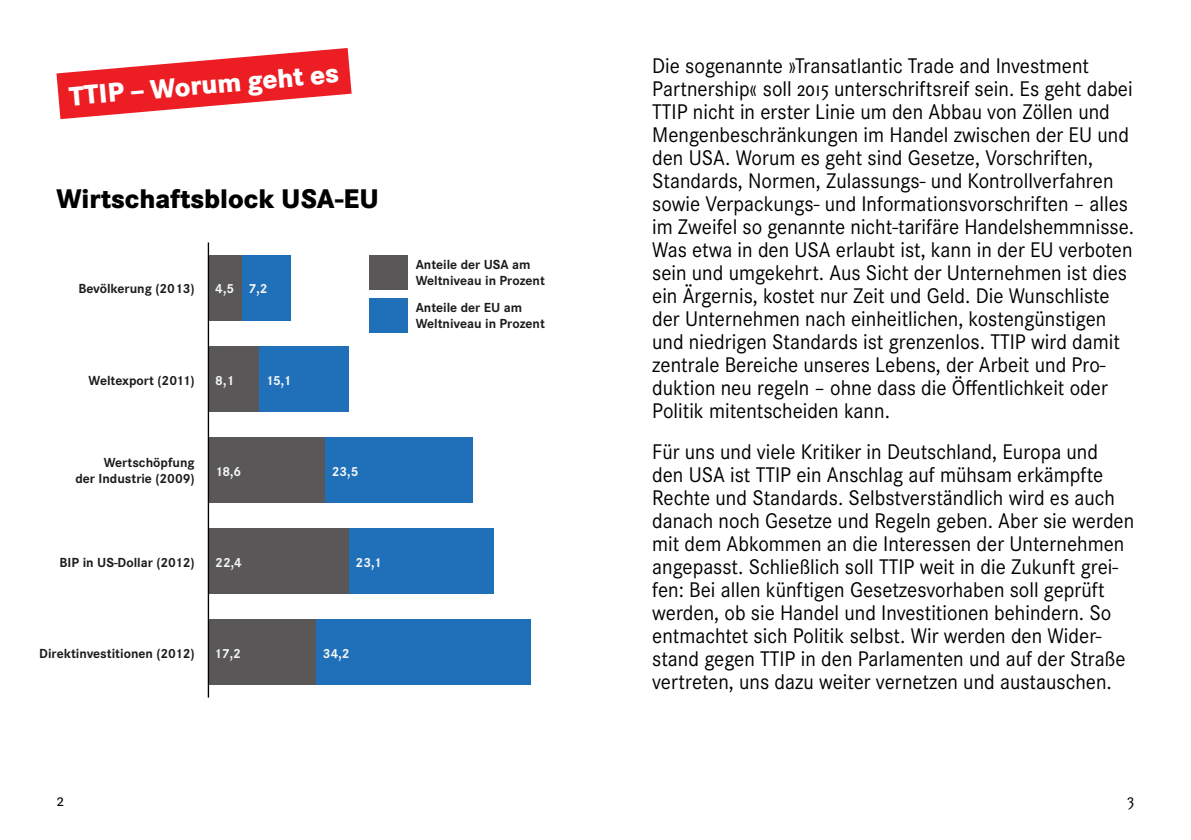
<style>
.page{position:relative;width:1191px;height:840px;background:#fff}
.page>*{position:absolute;margin:0;border:0;box-sizing:border-box;transform-origin:0 0}
.t1{font:800 28px "Corporate S";color:#000;scale:.95 1}
.t2{font:800 28px "Corporate S";color:#fff;scale:.95 1}
.t3{font:22px/23px "Corporate S";color:#000;scale:.95 1}
.t4{font:18px "Corporate SSC";color:#000}
.t5{font:700 13.6px/16.4px "Corporate S";color:#1c1c1b}
.t6{font:700 13.6px "Corporate S";color:#f6f6f6}
</style>
<div class="page">
<div style="left:242px;top:255px;width:48px;height:65px;background:#1f70b8"></div>
<div style="left:259px;top:346px;width:90px;height:65px;background:#1f70b8"></div>
<div style="left:325px;top:437px;width:147px;height:65px;background:#1f70b8"></div>
<div style="left:349px;top:528px;width:144px;height:65px;background:#1f70b8"></div>
<div style="left:316px;top:619px;width:214px;height:65px;background:#1f70b8"></div>
<div style="left:208px;top:255px;width:34px;height:65px;background:#595757"></div>
<div style="left:208px;top:346px;width:51px;height:65px;background:#595757"></div>
<div style="left:208px;top:437px;width:117px;height:65px;background:#595757"></div>
<div style="left:208px;top:528px;width:141px;height:65px;background:#595757"></div>
<div style="left:208px;top:619px;width:108px;height:65px;background:#595757"></div>
<hr style="left:208px;top:242px;width:1px;height:455px;background:#000">
<div style="left:369px;top:255px;width:38px;height:34px;background:#595757"></div>
<div style="left:369px;top:298px;width:38px;height:34px;background:#1f70b8"></div>
<svg style="left:56px;top:48px;width:295px;height:71px"></svg>
<p class="t2" style="left:68px;top:80px;width:286px;rotate:-5deg">TTIP – Worum geht es</p>
<p class="t1" style="left:56px;top:182px;width:341px">Wirtschaftsblock USA-EU</p>
<p class="t5" style="left:78px;top:281px;width:118px">Bevölkerung (2013)</p>
<p class="t6" style="left:215px;top:281px;width:54px">4,5 7,2</p>
<p class="t5" style="left:89px;top:372px;width:108px">Weltexport (2011)</p>
<p class="t6" style="left:215px;top:372px;width:20px">8,1</p>
<p class="t6" style="left:266px;top:372px;width:27px">15,1</p>
<p class="t5" style="left:75px;top:454px;width:121px;text-align:right">Wertschöpfung<br>der Industrie (2009)</p>
<p class="t6" style="left:215px;top:463px;width:28px">18,6</p>
<p class="t6" style="left:332px;top:463px;width:28px">23,5</p>
<p class="t5" style="left:60px;top:554px;width:137px">BIP in US-Dollar (2012)</p>
<p class="t6" style="left:215px;top:554px;width:28px">22,4</p>
<p class="t6" style="left:355px;top:554px;width:28px">23,1</p>
<p class="t5" style="left:39px;top:645px;width:157px">Direktinvestitionen (2012)</p>
<p class="t6" style="left:214px;top:645px;width:28px">17,2</p>
<p class="t6" style="left:323px;top:645px;width:28px">34,2</p>
<p class="t5" style="left:416px;top:256px;width:131px">Anteile der USA am<br>Weltniveau in Prozent</p>
<p class="t5" style="left:416px;top:299px;width:131px">Anteile der EU am<br>Weltniveau in Prozent</p>
<p class="t3" style="left:652px;top:55px;width:509px">Die sogenannte »Transatlantic Trade and Investment Partnership« soll 2015 unterschriftsreif sein. Es geht dabei TTIP nicht in erster Linie um den Abbau von Zöllen und Mengenbeschränkungen im Handel zwischen der EU und den USA. Worum es geht sind Gesetze, Vorschriften, Standards, Normen, Zulassungs- und Kontrollverfahren sowie Verpackungs- und Informationsvorschriften – alles im Zweifel so genannte nicht-tarifäre Handelshemmnisse.<br>Was etwa in den USA erlaubt ist, kann in der EU verboten sein und umgekehrt. Aus Sicht der Unternehmen ist dies ein Ärgernis, kostet nur Zeit und Geld. Die Wunschliste der Unternehmen nach einheitlichen, kostengünstigen und niedrigen Standards ist grenzenlos. TTIP wird damit zentrale Bereiche unseres Lebens, der Arbeit und Pro&shy;duktion neu regeln – ohne dass die Öffentlichkeit oder Politik mitentscheiden kann.</p>
<p class="t3" style="left:652px;top:439px;width:509px">Für uns und viele Kritiker in Deutschland, Europa und den USA ist TTIP ein Anschlag auf mühsam erkämpfte Rechte und Standards. Selbstverständlich wird es auch danach noch Gesetze und Regeln geben. Aber sie werden mit dem Abkommen an die Interessen der Unternehmen angepasst. Schließlich soll TTIP weit in die Zukunft grei&shy;fen: Bei allen künftigen Gesetzesvorhaben soll geprüft werden, ob sie Handel und Investitionen behindern. So entmachtet sich Politik selbst. Wir werden den Wider&shy;stand gegen TTIP in den Parlamenten und auf der Straße vertreten, uns dazu weiter vernetzen und austauschen.</p>
<p class="t4" style="left:57px;top:789px;width:9px">2</p>
<p class="t4" style="left:1127px;top:789px;width:9px">3</p>
</div>
